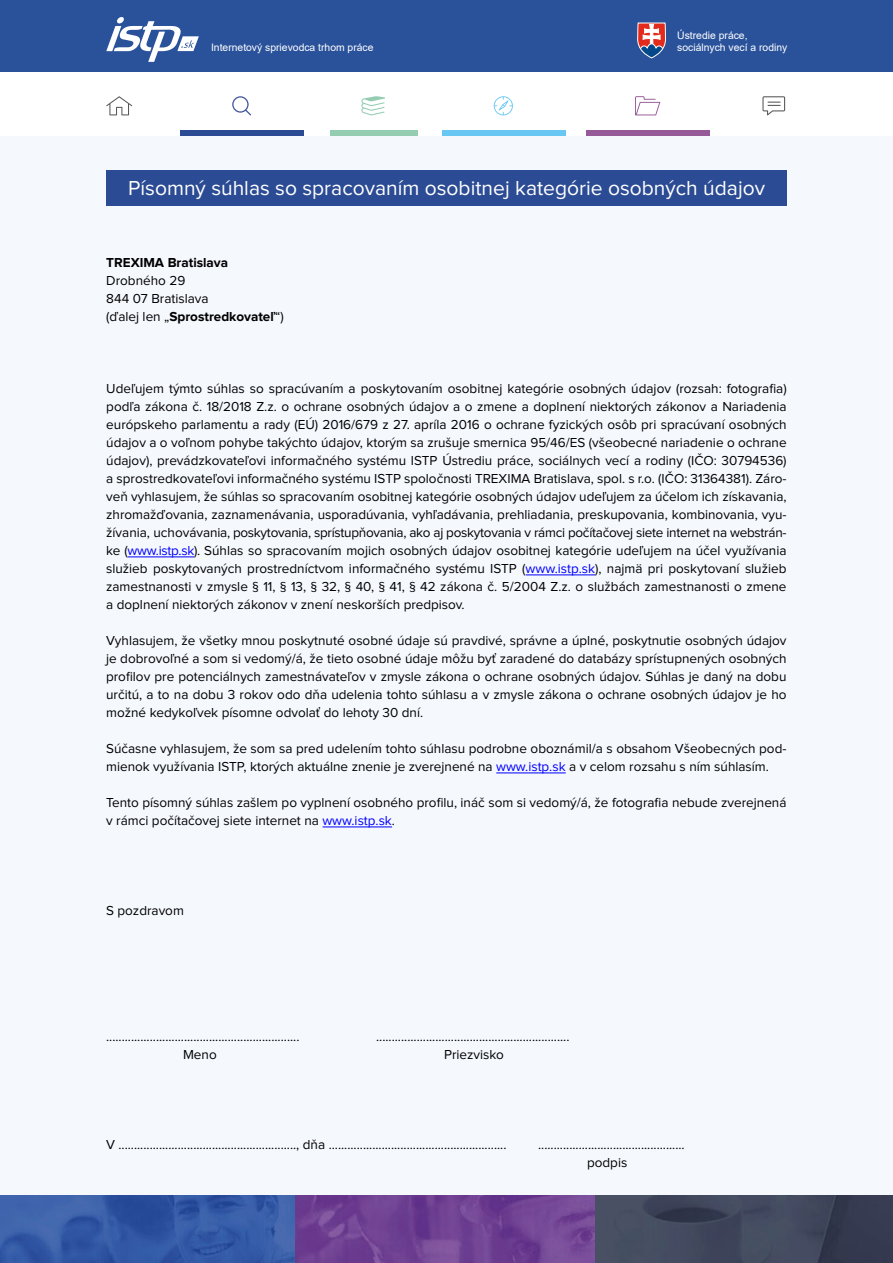
<style>
.page{position:relative;width:893px;height:1263px;background:#fff}
.page>*{position:absolute;margin:0;border:0;box-sizing:border-box;transform-origin:0 0}
.t1{font:21px "Proxima Nova";color:#fff}
.t2{font:13.5px/18px "Proxima Nova";color:#000}
.t3{font:700 13.5px "Proxima Nova";color:#000}
.t4{font:10.35px "Arial";color:#fff}
.s1{font-weight:700}
.s2{color:#00f}
</style>
<div class="page">
<div style="left:180px;top:130px;width:123px;height:6px;background:#2b4b94"></div>
<div style="left:587px;top:130px;width:123px;height:6px;background:#975a98"></div>
<div style="left:442px;top:130px;width:123px;height:6px;background:#69c8f3"></div>
<div style="left:330px;top:130px;width:87px;height:6px;background:#94cdb2"></div>
<svg style="left:106px;top:96px;width:26px;height:19px"></svg>
<svg style="left:232px;top:96px;width:19px;height:19px"></svg>
<svg style="left:361px;top:96px;width:24px;height:19px"></svg>
<svg style="left:494px;top:96px;width:19px;height:19px"></svg>
<svg style="left:635px;top:96px;width:25px;height:19px"></svg>
<svg style="left:762px;top:96px;width:23px;height:19px"></svg>
<div style="left:0;top:0;width:893px;height:72px;background:#2a529b"></div>
<svg style="left:106px;top:17px;width:93px;height:45px"></svg>
<svg style="left:637px;top:23px;width:29px;height:35px"></svg>
<img style="left:0;top:1195px;width:295px;height:68px">
<svg style="left:295px;top:1195px;width:301px;height:68px;background:#6f4292"></svg>
<img style="left:596px;top:1195px;width:297px;height:68px">
<div style="left:0;top:136px;width:893px;height:1058px;background:#f5f8fd"></div>
<div style="left:106px;top:170px;width:681px;height:35px;background:#2b4b94"></div>
<hr style="left:128px;top:557px;width:66px;height:1px;background:#00f">
<hr style="left:526px;top:575px;width:69px;height:1px;background:#00f">
<hr style="left:496px;top:773px;width:70px;height:1px;background:#00f">
<hr style="left:323px;top:827px;width:69px;height:1px;background:#00f">
<p class="t4" style="left:677px;top:28px;width:72px">Ústredie práce,</p>
<p class="t4" style="left:211px;top:40px;width:164px">Internetový sprievodca trhom práce</p>
<p class="t4" style="left:677px;top:40px;width:112px">sociálnych vecí a rodiny</p>
<h1 class="t1" style="left:128px;top:176px;width:638px">Písomný súhlas so spracovaním osobitnej kategórie osobných údajov</h1>
<p class="t3" style="left:106px;top:255px;width:123px">TREXIMA Bratislava</p>
<p class="t2" style="left:106px;top:272px;width:179px">Drobného 29<br>844 07 Bratislava<br>(ďalej len „<span class="s1">Sprostredkovateľ</span>“)</p>
<p class="t2" style="left:106px;top:380px;width:682px;text-align:justify">Udeľujem týmto súhlas so spracúvaním a poskytovaním osobitnej kategórie osobných údajov (rozsah: fotografia) podľa zákona č. 18/2018 Z.z. o ochrane osobných údajov a o zmene a doplnení niektorých zákonov a Nariadenia európskeho parlamentu a rady (EÚ) 2016/679 z 27. apríla 2016 o ochrane fyzických osôb pri spracúvaní osobných údajov a o voľnom pohybe takýchto údajov, ktorým sa zrušuje smernica 95/46/ES (všeobecné nariadenie o ochrane údajov), prevádzkovateľovi informačného systému ISTP Ústrediu práce, sociálnych vecí a rodiny (IČO: 30794536) a sprostredkovateľovi informačného systému ISTP spoločnosti TREXIMA Bratislava, spol. s r.o. (IČO: 31364381). Záro&shy;veň vyhlasujem, že súhlas so spracovaním osobitnej kategórie osobných údajov udeľujem za účelom ich získavania, zhromažďovania, zaznamenávania, usporadúvania, vyhľadávania, prehliadania, preskupovania, kombinovania, vyu&shy;žívania, uchovávania, poskytovania, sprístupňovania, ako aj poskytovania v rámci počítačovej siete internet na webstrán&shy;ke (<span class="s2">www.istp.sk</span>). Súhlas so spracovaním mojich osobných údajov osobitnej kategórie udeľujem na účel využívania služieb poskytovaných prostredníctvom informačného systému ISTP (<span class="s2">www.istp.sk</span>), najmä pri poskytovaní služieb zamestnanosti v zmysle § 11, § 13, § 32, § 40, § 41, § 42 zákona č. 5/2004 Z.z. o službách zamestnanosti o zmene a doplnení niektorých zákonov v znení neskorších predpisov.</p>
<p class="t2" style="left:106px;top:632px;width:682px;text-align:justify">Vyhlasujem, že všetky mnou poskytnuté osobné údaje sú pravdivé, správne a úplné, poskytnutie osobných údajov je dobrovoľné a som si vedomý/á, že tieto osobné údaje môžu byť zaradené do databázy sprístupnených osobných profilov pre potenciálnych zamestnávateľov v zmysle zákona o ochrane osobných údajov. Súhlas je daný na dobu určitú, a to na dobu 3 rokov odo dňa udelenia tohto súhlasu a v zmysle zákona o ochrane osobných údajov je ho možné kedykoľvek písomne odvolať do lehoty 30 dní.</p>
<p class="t2" style="left:106px;top:740px;width:682px">Súčasne vyhlasujem, že som sa pred udelením tohto súhlasu podrobne oboznámil/a s obsahom Všeobecných pod&shy;mienok využívania ISTP, ktorých aktuálne znenie je zverejnené na <span class="s2">www.istp.sk</span> a v celom rozsahu s ním súhlasím.</p>
<p class="t2" style="left:106px;top:794px;width:682px">Tento písomný súhlas zašlem po vyplnení osobného profilu, ináč som si vedomý/á, že fotografia nebude zverejnená v rámci počítačovej siete internet na <span class="s2">www.istp.sk</span>.</p>
<p class="t2" style="left:106px;top:902px;width:79px">S pozdravom</p>
<p class="t2" style="left:106px;top:1028px;width:195px">..............................................................</p>
<p class="t2" style="left:376px;top:1028px;width:195px">..............................................................</p>
<p class="t2" style="left:183px;top:1046px;width:35px">Meno</p>
<p class="t2" style="left:444px;top:1046px;width:61px">Priezvisko</p>
<p class="t2" style="left:106px;top:1136px;width:402px">V ........................................................., dňa .........................................................</p>
<p class="t2" style="left:587px;top:1136px;width:99px;text-indent:-49px">............................................... podpis</p>
</div>
